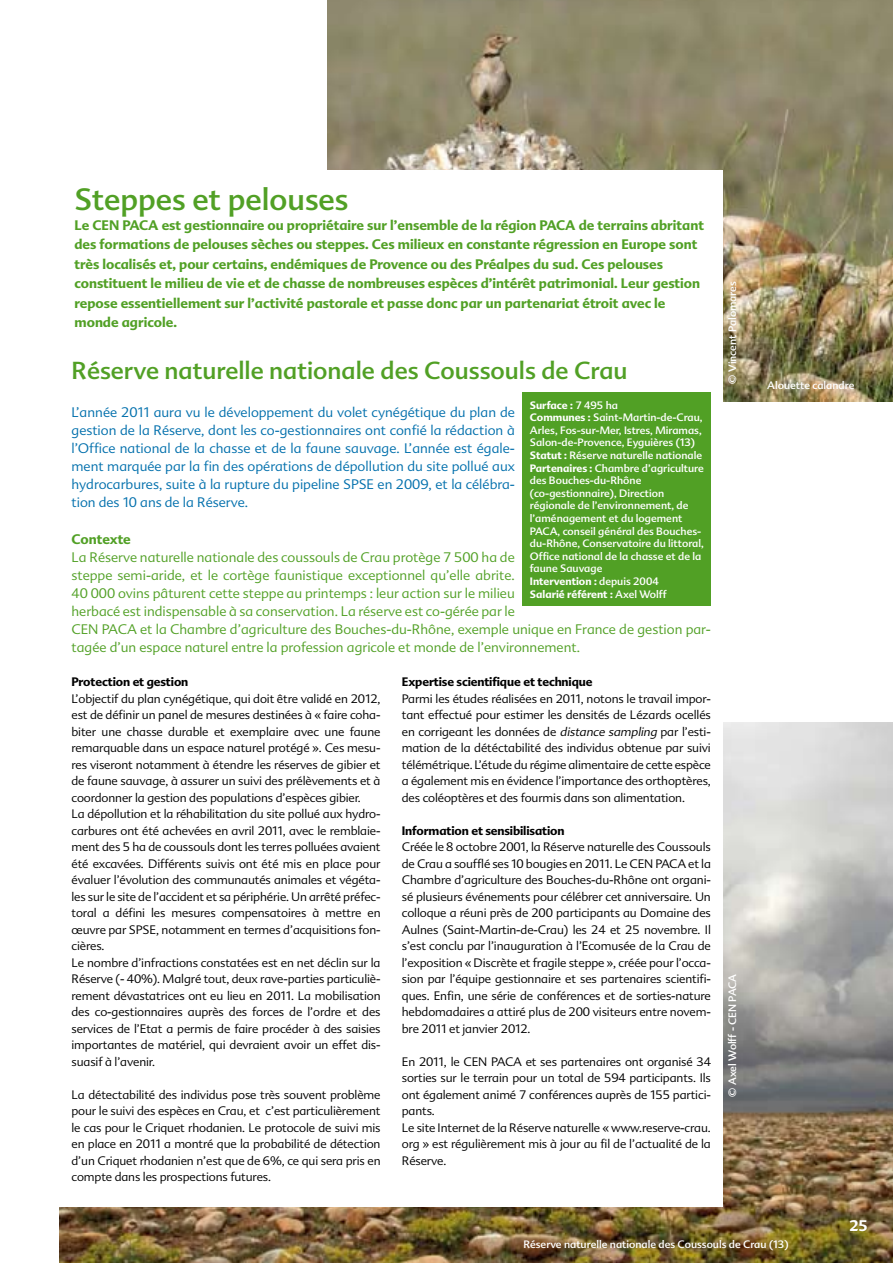
<style>
.page{position:relative;width:893px;height:1263px;background:#fff}
.page>*{position:absolute;margin:0;border:0;box-sizing:border-box;transform-origin:0 0}
.t1{font:30px "Advert";color:#51a025}
.t2{font:24px "Advert";color:#51a025}
.t3{font:700 15px "Advert";color:#fff}
.t4{font:700 13.5px/19.5px "Advert";color:#51a025}
.t5{font:300 13.5px/18px "Advert";color:#51a025}
.t6{font:300 13.5px/18px "Advert";color:#006fac;text-align:justify}
.t7{font:300 12px/16.5px "Advert";letter-spacing:-.01em;color:#000;text-align:justify}
.t8{font:700 12px "Advert";letter-spacing:-.01em;color:#000}
.t9{font:10.5px/12.6px "Advert";color:#fff}
.s1{font-weight:700}
.s2{font-style:italic}
</style>
<div class="page">
<img style="left:327px;top:0;width:566px;height:401px">
<img style="left:60px;top:723px;width:833px;height:540px">
<div style="left:31px;top:170px;width:692px;height:1036px;background:#fff"></div>
<div style="left:522px;top:393px;width:189px;height:213px;background:#51a025"></div>
<h1 class="t1" style="left:75px;top:182px;width:275px">Steppes et pelouses</h1>
<p class="t4" style="left:75px;top:215px;width:631px">Le CEN PACA est gestionnaire ou propriétaire sur l’ensemble de la région PACA de terrains abritant des formations de pelouses sèches ou steppes. Ces milieux en constante régression en Europe sont très localisés et, pour certains, endémiques de Provence ou des Préalpes du sud. Ces pelouses constituent le milieu de vie et de chasse de nombreuses espèces d’intérêt patrimonial. Leur gestion repose essentiellement sur l’activité pastorale et passe donc par un partenariat étroit avec le monde agricole.</p>
<h2 class="t2" style="left:72px;top:357px;width:558px">Réserve naturelle nationale des Coussouls de Crau</h2>
<p class="t6" style="left:72px;top:404px;width:445px">L’année 2011 aura vu le développement du volet cynégétique du plan de gestion de la Réserve, dont les co-gestionnaires ont confié la rédaction à l’Office national de la chasse et de la faune sauvage. L’année est égale&shy;ment marquée par la fin des opérations de dépollution du site pollué aux hydrocarbures, suite à la rupture du pipeline SPSE en 2009, et la célébra&shy;tion des 10 ans de la Réserve.</p>
<p class="t4" style="left:72px;top:529px;width:61px">Contexte</p>
<p class="t5" style="left:72px;top:548px;width:641px">La Réserve naturelle nationale des coussouls de Crau protège 7 500 ha de<br>steppe semi-aride, et le cortège faunistique exceptionnel qu’elle abrite.<br>40 000 ovins pâturent cette steppe au printemps : leur action sur le milieu<br>herbacé est indispensable à sa conservation. La réserve est co-gérée par le<br>CEN PACA et la Chambre d’agriculture des Bouches-du-Rhône, exemple unique en France de gestion par&shy;tagée d’un espace naturel entre la profession agricole et monde de l’environnement.</p>
<p class="t9" style="left:530px;top:398px;width:175px"><span class="s1">Surface :</span> 7 495 ha<br><span class="s1">Communes :</span> Saint-Martin-de-Crau,<br>Arles, Fos-sur-Mer, Istres, Miramas,<br>Salon-de-Provence, Eyguières (13)<br><span class="s1">Statut :</span> Réserve naturelle nationale<br><span class="s1">Partenaires :</span> Chambre d’agriculture des Bouches-du-Rhône (co-gestionnaire), Direction régionale de l’environnement, de l’aménagement et du logement<br>PACA, conseil général des Bouches&shy;du-Rhône, Conservatoire du littoral,<br>Office national de la chasse et de la faune Sauvage<br><span class="s1">Intervention :</span> depuis 2004<br><span class="s1">Salarié référent :</span> Axel Wolff</p>
<p class="t8" style="left:72px;top:674px;width:118px">Protection et gestion</p>
<p class="t7" style="left:72px;top:690px;width:311px;text-align:left">L’objectif du plan cynégétique, qui doit être validé en 2012, est de définir un panel de mesures destinées à « faire coha&shy;biter une chasse durable et exemplaire avec une faune remarquable dans un espace naturel protégé ». Ces mesu&shy;res viseront notamment à étendre les réserves de gibier et de faune sauvage, à assurer un suivi des prélèvements et à coordonner la gestion des populations d’espèces gibier.<br>La dépollution et la réhabilitation du site pollué aux hydro&shy;carbures ont été achevées en avril 2011, avec le remblaie&shy;ment des 5 ha de coussouls dont les terres polluées avaient été excavées. Différents suivis ont été mis en place pour évaluer l’évolution des communautés animales et végéta&shy;les sur le site de l’accident et sa périphérie. Un arrêté préfec&shy;toral a défini les mesures compensatoires à mettre en œuvre par SPSE, notamment en termes d’acquisitions fon&shy;cières.<br>Le nombre d’infractions constatées est en net déclin sur la Réserve (- 40%). Malgré tout, deux rave-parties particuliè&shy;rement dévastatrices ont eu lieu en 2011. La mobilisation des co-gestionnaires auprès des forces de l’ordre et des services de l’Etat a permis de faire procéder à des saisies importantes de matériel, qui devraient avoir un effet dis&shy;suasif à l’avenir.</p>
<p class="t7" style="left:72px;top:1086px;width:311px">La détectabilité des individus pose très souvent problème pour le suivi des espèces en Crau, et c’est particulièrement le cas pour le Criquet rhodanien. Le protocole de suivi mis en place en 2011 a montré que la probabilité de détection d’un Criquet rhodanien n’est que de 6%, ce qui sera pris en compte dans les prospections futures.</p>
<p class="t8" style="left:402px;top:674px;width:192px">Expertise scientifique et technique</p>
<p class="t7" style="left:402px;top:690px;width:311px">Parmi les études réalisées en 2011, notons le travail impor&shy;tant effectué pour estimer les densités de Lézards ocellés en corrigeant les données de <span class="s2">distance sampling</span> par l’esti&shy;mation de la détéctabilité des individus obtenue par suivi télémétrique. L’étude du régime alimentaire de cette espèce a également mis en évidence l’importance des orthoptères, des coléoptères et des fourmis dans son alimentation.</p>
<p class="t8" style="left:402px;top:823px;width:164px">Information et sensibilisation</p>
<p class="t7" style="left:402px;top:839px;width:311px">Créée le 8 octobre 2001, la Réserve naturelle des Coussouls de Crau a soufflé ses 10 bougies en 2011. Le CEN PACA et la Chambre d’agriculture des Bouches-du-Rhône ont organi&shy;sé plusieurs événements pour célébrer cet anniversaire. Un colloque a réuni près de 200 participants au Domaine des Aulnes (Saint-Martin-de-Crau) les 24 et 25 novembre. Il s’est conclu par l’inauguration à l’Ecomusée de la Crau de l’exposition « Discrète et fragile steppe », créée pour l’occa&shy;sion par l’équipe gestionnaire et ses partenaires scientifi&shy;ques. Enfin, une série de conférences et de sorties-nature hebdomadaires a attiré plus de 200 visiteurs entre novem&shy;bre 2011 et janvier 2012.</p>
<p class="t7" style="left:402px;top:1053px;width:311px;text-align:left">En 2011, le CEN PACA et ses partenaires ont organisé 34 sorties sur le terrain pour un total de 594 participants. Ils ont également animé 7 conférences auprès de 155 partici&shy;pants.<br>Le site Internet de la Réserve naturelle « www.reserve-crau. org » est régulièrement mis à jour au fil de l’actualité de la Réserve.</p>
<p class="t9" style="left:726px;top:384px;width:104px;rotate:-90deg">© Vincent Palomares</p>
<p class="t9" style="left:726px;top:1096px;width:124px;rotate:-90deg">© Axel Wolff - CEN PACA</p>
<p class="t9" style="left:767px;top:379px;width:89px">Alouette calandre</p>
<p class="t3" style="left:849px;top:1217px;width:20px">25</p>
<p class="t9" style="left:523px;top:1238px;width:267px">Réserve naturelle nationale des Coussouls de Crau (13)</p>
</div>
